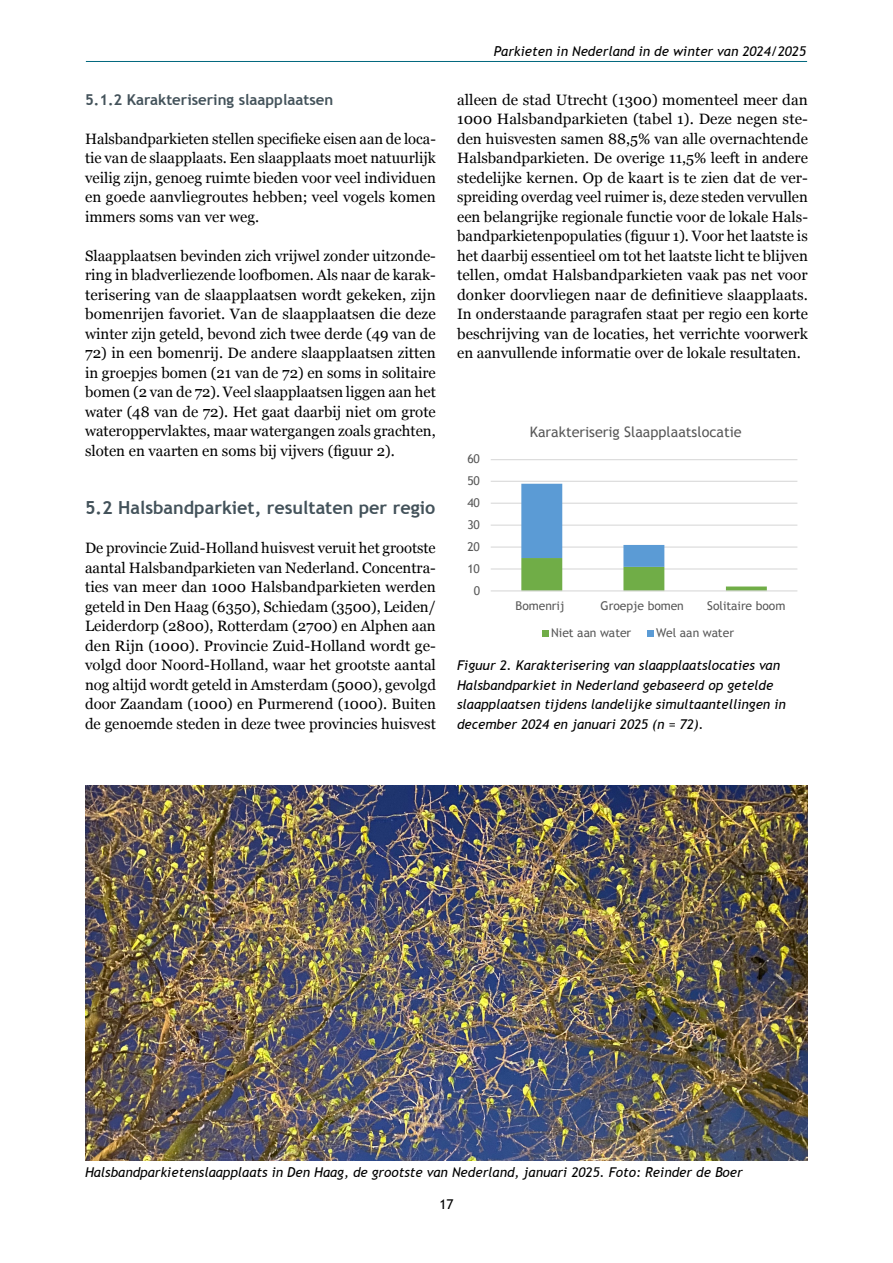
<style>
.page{position:relative;width:893px;height:1263px;background:#fff}
.page>*{position:absolute;margin:0;border:0;box-sizing:border-box;transform-origin:0 0}
.paragraaf{font:700 18px "Trebuchet MS";color:#43525a}
.hoofdtekst{font:15px/19.5px "Georgia";color:#000;text-align:justify}
.sub{font:700 15px "Trebuchet MS";color:#43525a}
.t1{font:14.4px "Trebuchet MS";color:#595959}
.bij-opschrift{font:italic 13.5px/19.5px "Trebuchet MS";color:#000}
.t2{font:13.5px "Trebuchet MS";color:#000}
.t3{font:12.15px "Trebuchet MS";letter-spacing:-.005em;color:#595959}
</style>
<div class="page">
<hr style="left:86px;top:61px;width:721px;height:1px;background:#00677d">
<svg style="left:491px;top:459px;width:307px;height:178px"></svg>
<img style="left:85px;top:786px;width:723px;height:374px">
<h3 class="sub" style="left:85px;top:90px;width:250px">5.1.2 Karakterisering slaapplaatsen</h3>
<p class="hoofdtekst" style="left:85px;top:128px;width:352px">Halsbandparkieten stellen specifieke eisen aan de loca&shy;tie van de slaapplaats. Een slaapplaats moet natuurlijk veilig zijn, genoeg ruimte bieden voor veel individuen en goede aanvliegroutes hebben; veel vogels komen immers soms van ver weg.</p>
<p class="hoofdtekst" style="left:85px;top:245px;width:352px">Slaapplaatsen bevinden zich vrijwel zonder uitzonde&shy;ring in bladverliezende loofbomen. Als naar de karak&shy;terisering van de slaapplaatsen wordt gekeken, zijn bomenrijen favoriet. Van de slaapplaatsen die deze winter zijn geteld, bevond zich twee derde (49 van de</p>
<p class="hoofdtekst" style="left:85px;top:342px;width:352px">72) in een bomenrij. De andere slaapplaatsen zitten in groepjes bomen (21 van de 72) en soms in solitaire bomen (2 van de 72). Veel slaapplaatsen liggen aan het water (48 van de 72). Het gaat daarbij niet om grote wateroppervlaktes, maar watergangen zoals grachten, sloten en vaarten en soms bij vijvers (figuur 2).</p>
<h2 class="paragraaf" style="left:85px;top:496px;width:352px">5.2 Halsbandparkiet, resultaten per regio</h2>
<p class="hoofdtekst" style="left:85px;top:537px;width:352px">De provincie Zuid-Holland huisvest veruit het grootste aantal Halsbandparkieten van Nederland. Concentra&shy;ties van meer dan 1000 Halsbandparkieten werden geteld in Den Haag (6350), Schiedam (3500), Leiden/ Leiderdorp (2800), Rotterdam (2700) en Alphen aan den Rijn (1000). Provincie Zuid-Holland wordt ge&shy;volgd door Noord-Holland, waar het grootste aantal nog altijd wordt geteld in Amsterdam (5000), gevolgd door Zaandam (1000) en Purmerend (1000). Buiten de genoemde steden in deze twee provincies huisvest</p>
<p class="bij-opschrift" style="left:494px;top:42px;width:314px">Parkieten in Nederland in de winter van 2024/2025</p>
<p class="hoofdtekst" style="left:457px;top:89px;width:352px">alleen de stad Utrecht (1300) momenteel meer dan 1000 Halsbandparkieten (tabel 1). Deze negen ste&shy;den huisvesten samen 88,5% van alle overnachtende Halsbandparkieten. De overige 11,5% leeft in andere stedelijke kernen. Op de kaart is te zien dat de ver&shy;spreiding overdag veel ruimer is, deze steden vervullen een belangrijke regionale functie voor de lokale Hals&shy;bandparkietenpopulaties (figuur 1). Voor het laatste is het daarbij essentieel om tot het laatste licht te blijven tellen, omdat Halsbandparkieten vaak pas net voor donker doorvliegen naar de definitieve slaapplaats.<br>In onderstaande paragrafen staat per regio een korte beschrijving van de locaties, het verrichte voorwerk en aanvullende informatie over de lokale resultaten.</p>
<p class="t3" style="left:467px;top:451px;width:14px">60</p>
<p class="t3" style="left:467px;top:473px;width:14px">50</p>
<p class="t3" style="left:467px;top:495px;width:14px">40</p>
<p class="t3" style="left:467px;top:517px;width:14px">30</p>
<p class="t3" style="left:467px;top:539px;width:14px">20</p>
<p class="t3" style="left:467px;top:561px;width:14px">10</p>
<p class="t3" style="left:474px;top:583px;width:8px">0</p>
<p class="t1" style="left:530px;top:424px;width:214px">Karakteriserig Slaapplaatslocatie</p>
<p class="t3" style="left:516px;top:598px;width:50px">Bomenrij</p>
<p class="t3" style="left:601px;top:598px;width:85px">Groepje bomen</p>
<p class="t3" style="left:707px;top:598px;width:80px">Solitaire boom</p>
<p class="t3" style="left:551px;top:626px;width:82px">Niet aan water</p>
<p class="t3" style="left:656px;top:626px;width:80px">Wel aan water</p>
<p class="bij-opschrift" style="left:457px;top:656px;width:330px">Figuur 2. Karakterisering van slaapplaatslocaties van Halsbandparkiet in Nederland gebaseerd op getelde slaapplaatsen tijdens landelijke simultaantellingen in december 2024 en januari 2025 (n = 72).</p>
<p class="bij-opschrift" style="left:85px;top:1163px;width:659px">Halsbandparkietenslaapplaats in Den Haag, de grootste van Nederland, januari 2025. Foto: Reinder de Boer</p>
<p class="t2" style="left:439px;top:1196px;width:16px">17</p>
</div>
